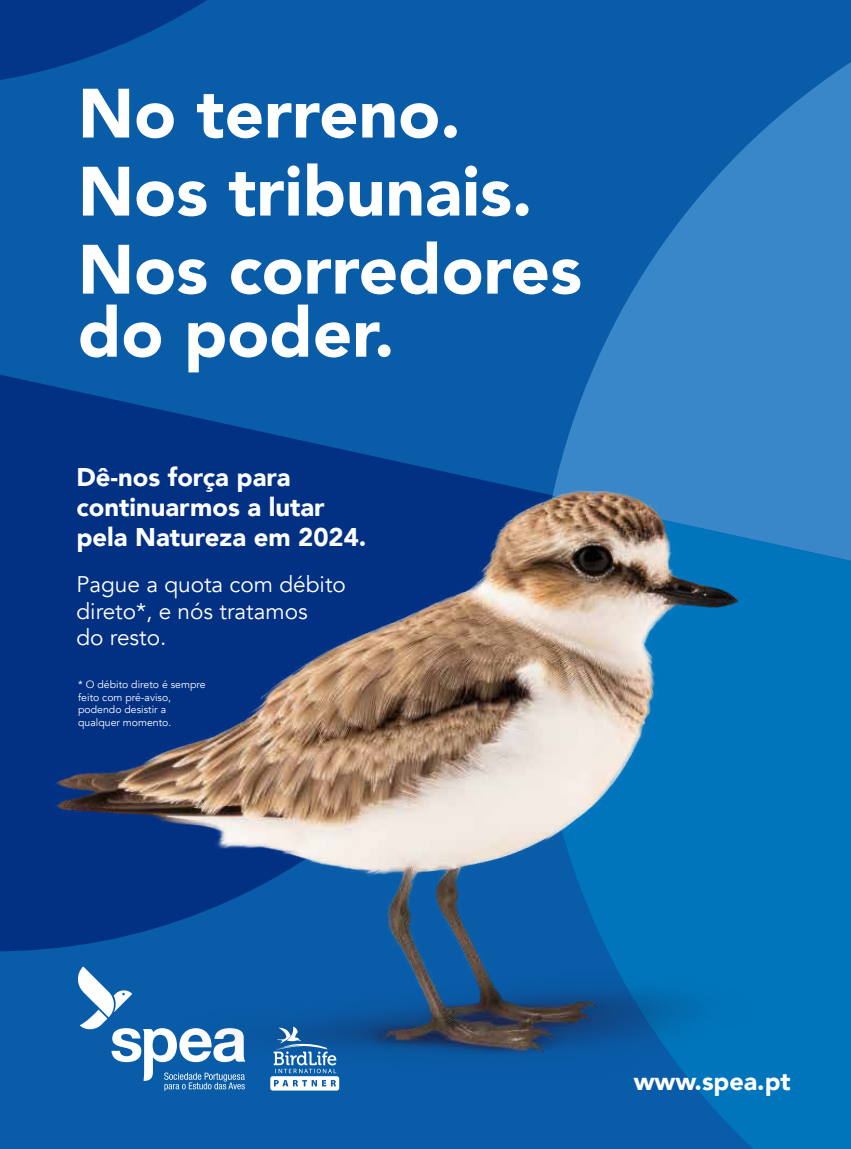
<style>
.page{position:relative;width:851px;height:1149px;background:#fff}
.page>*{position:absolute;margin:0;border:0;box-sizing:border-box;transform-origin:0 0}
.t1{font:900 68.85px/78px "Avenir";color:#fff}
.t2{font:900 25.5px/30px "Avenir";color:#fff}
.t3{font:900 25.05px "Avenir";color:#fff}
.t4{font:22.5px/26.4px "Avenir";color:#fff}
.t5{font:10.5px/12.6px "Avenir";color:#fff}
</style>
<div class="page">
<div style="left:0;top:0;width:850px;height:1148px;background:#095ca8"></div>
<svg style="left:0;top:0;width:207px;height:80px;fill:#033689"></svg>
<svg style="left:588px;top:63px;width:262px;height:319px;fill:#3987c8"></svg>
<svg style="left:728px;top:1123px;width:122px;height:25px;fill:#0075bc"></svg>
<img style="left:0;top:382px;width:850px;height:741px">
<svg style="left:270px;top:1026px;width:69px;height:64px"></svg>
<h1 class="t1" style="left:78px;top:73px;width:505px">No terreno.<br>Nos tribunais.<br>Nos corredores</h1>
<h1 class="t1" style="left:78px;top:292px;width:318px">do poder.</h1>
<h2 class="t2" style="left:76px;top:461px;width:291px">Dê-nos força para continuarmos a lutar pela Natureza em 2024.</h2>
<h3 class="t4" style="left:76px;top:571px;width:271px">Pague a quota com débito direto*, e nós tratamos<br>do resto.</h3>
<p class="t5" style="left:78px;top:678px;width:129px">* O débito direto é sempre feito com pré-aviso, podendo desistir a qualquer momento.</p>
<h3 class="t3" style="left:633px;top:1059px;width:158px">www.spea.pt</h3>
</div>
